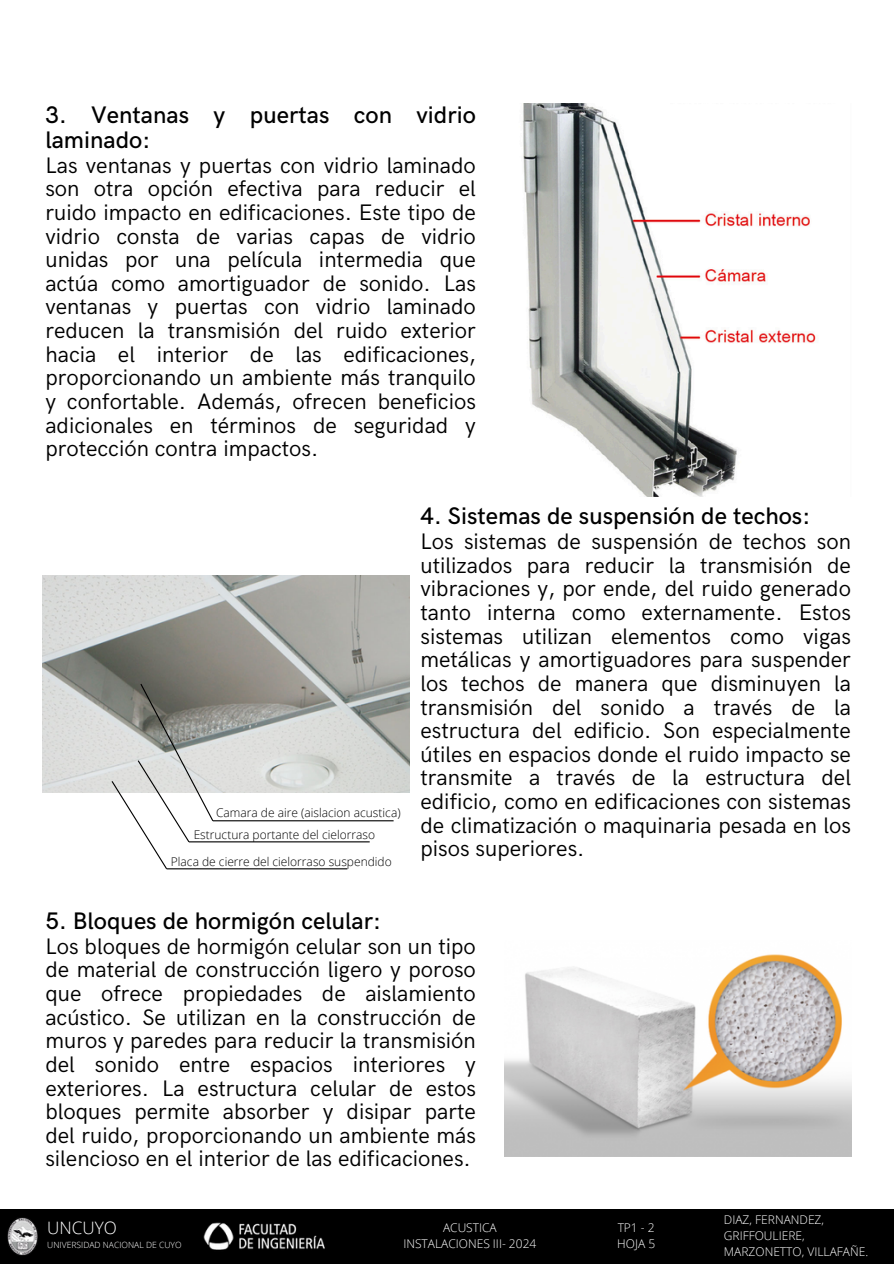
<style>
.page{position:relative;width:894px;height:1264px;background:#fff}
.page>*{position:absolute;margin:0;border:0;box-sizing:border-box;transform-origin:0 0}
.t1{font:500 24px/24.8px "HK Grotesk";color:#000}
.t2{font:22.5px/23.7px "HK Grotesk";color:#000;text-align:justify}
.t3{font:300 17.1px "Open Sans";color:#fff}
.t4{font:300 12px "Open Sans";color:#000}
.t5{font:300 12px/16px "Open Sans";color:#fff}
.t6{font:300 8.55px "Open Sans";color:#fff}
</style>
<div class="page">
<div style="left:0;top:1208px;width:893px;height:55px;background:#000"></div>
<img style="left:8px;top:1217px;width:30px;height:37px">
<img style="left:203px;top:1222px;width:122px;height:28px">
<img style="left:522px;top:103px;width:294px;height:393px">
<img style="left:43px;top:576px;width:366px;height:216px">
<hr style="left:166px;top:868px;width:181px;height:1px;background:#000">
<hr style="left:189px;top:841px;width:180px;height:1px;background:#000">
<hr style="left:213px;top:820px;width:180px;height:1px;background:#000">
<svg style="left:110px;top:682px;width:104px;height:188px"></svg>
<img style="left:504px;top:954px;width:347px;height:202px">
<p class="t1" style="left:45px;top:103px;width:432px">3. Ventanas y puertas con vidrio laminado:</p>
<p class="t2" style="left:45px;top:154px;width:432px">Las ventanas y puertas con vidrio laminado son otra opción efectiva para reducir el ruido impacto en edificaciones. Este tipo de vidrio consta de varias capas de vidrio unidas por una película intermedia que actúa como amortiguador de sonido. Las ventanas y puertas con vidrio laminado reducen la transmisión del ruido exterior hacia el interior de las edificaciones, proporcionando un ambiente más tranquilo y confortable. Además, ofrecen beneficios adicionales en términos de seguridad y protección contra impactos.</p>
<h2 class="t4" style="left:216px;top:804px;width:186px">Camara de aire (aislacion acustica)</h2>
<h2 class="t4" style="left:194px;top:825px;width:183px">Estructura portante del cielorraso</h2>
<h2 class="t4" style="left:171px;top:853px;width:222px">Placa de cierre del cielorraso suspendido</h2>
<p class="t1" style="left:420px;top:504px;width:391px">4. Sistemas de suspensión de techos:</p>
<p class="t2" style="left:420px;top:530px;width:432px">Los sistemas de suspensión de techos son utilizados para reducir la transmisión de vibraciones y, por ende, del ruido generado tanto interna como externamente. Estos sistemas utilizan elementos como vigas metálicas y amortiguadores para suspender los techos de manera que disminuyen la transmisión del sonido a través de la estructura del edificio. Son especialmente útiles en espacios donde el ruido impacto se transmite a través de la estructura del edificio, como en edificaciones con sistemas de climatización o maquinaria pesada en los pisos superiores.</p>
<p class="t1" style="left:45px;top:909px;width:337px">5. Bloques de hormigón celular:</p>
<p class="t2" style="left:45px;top:935px;width:432px">Los bloques de hormigón celular son un tipo de material de construcción ligero y poroso que ofrece propiedades de aislamiento acústico. Se utilizan en la construcción de muros y paredes para reducir la transmisión del sonido entre espacios interiores y exteriores. La estructura celular de estos bloques permite absorber y disipar parte del ruido, proporcionando un ambiente más silencioso en el interior de las edificaciones.</p>
<h1 class="t3" style="left:47px;top:1215px;width:71px">UNCUYO</h1>
<h3 class="t6" style="left:47px;top:1239px;width:136px">UNIVERSIDAD NACIONAL DE CUYO</h3>
<h3 class="t5" style="left:403px;top:1219px;width:134px;text-align:center">ACUSTICA<br>INSTALACIONES III- 2024</h3>
<p class="t5" style="left:723px;top:1211px;width:146px">DIAZ, FERNANDEZ,<br>GRIFFOULIERE,<br>MARZONETTO, VILLAFAÑE.</p>
<h1 class="t5" style="left:617px;top:1219px;width:39px">TP1 - 2<br>HOJA 5</h1>
</div>
